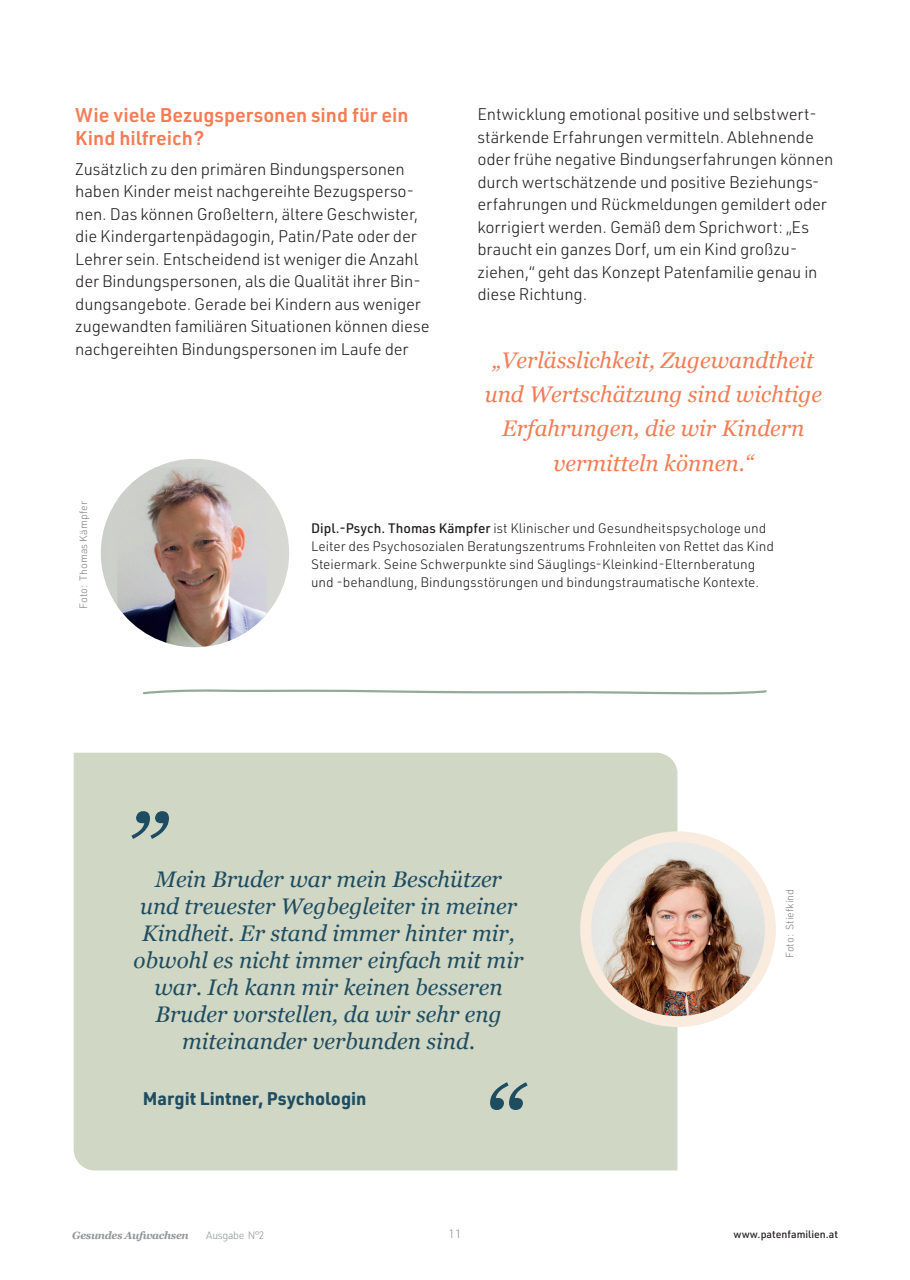
<style>
.page{position:relative;width:910px;height:1280px;background:#fff}
.page>*{position:absolute;margin:0;border:0;box-sizing:border-box;transform-origin:0 0}
.t1{font:italic 22.5px/27px "Georgia";color:#1e4d61;text-align:center}
.t2{font:italic 22.5px/34.2px "Georgia";color:#f47c54;text-align:center}
.t3{font:600 19.5px/22.5px "URWDIN";color:#f47c54}
.t4{font:700 18px "URWDIN";color:#1e4d61}
.t5{font:300 16.5px/22.5px "URWDIN";letter-spacing:-.01em;color:#231f20}
.t6{font:300 13.5px/18px "URWDIN";color:#231f20}
.t7{font:300 12px "URWDIN";color:#939598}
.t8{font:300 10.5px "URWDIN";color:#808285}
.t9{font:500 10.5px "URWDIN";color:#231f20}
.t10{font:italic 700 10.5px "Georgia";letter-spacing:-.03em;color:#939598}
.t11{font:300 10.5px "URWDIN";letter-spacing:-.03em;color:#939598}
.s1{font-weight:500}
</style>
<div class="page">
<div style="left:74px;top:753px;width:603px;height:417px;background:#d1d7c5"></div>
<div style="left:101px;top:459px;width:188px;height:188px;background:#d6d6d4;border-radius:94px"></div>
<img style="left:117px;top:467px;width:149px;height:180px">
<svg style="left:131px;top:811px;width:38px;height:28px"></svg>
<svg style="left:490px;top:1082px;width:38px;height:28px"></svg>
<img style="left:586px;top:837px;width:184px;height:184px;border-radius:92px">
<div style="left:580px;top:831px;width:196px;height:196px;border:11px solid #faebdf;border-radius:50%"></div>
<svg style="left:143px;top:689px;width:624px;height:6px"></svg>
<p class="t3" style="left:75px;top:103px;width:335px">Wie viele Bezugspersonen sind für ein<br>Kind hilfreich?</p>
<p class="t5" style="left:75px;top:157px;width:356px">Zusätzlich zu den primären Bindungspersonen haben Kinder meist nachgereihte Bezugsperso&shy;nen. Das können Großeltern, ältere Geschwister, die Kindergartenpädagogin, Patin/Pate oder der Lehrer sein. Entscheidend ist weniger die Anzahl der Bindungspersonen, als die Qualität ihrer Bin&shy;dungsangebote. Gerade bei Kindern aus weniger zugewandten familiären Situationen können diese nachgereihten Bindungspersonen im Laufe der</p>
<p class="t5" style="left:477px;top:103px;width:357px">Entwicklung emotional positive und selbstwert&shy;stärkende Erfahrungen vermitteln. Ablehnende oder frühe negative Bindungserfahrungen können durch wertschätzende und positive Beziehungs&shy;erfahrungen und Rückmeldungen gemildert oder korrigiert werden. Gemäß dem Sprichwort: „Es braucht ein ganzes Dorf, um ein Kind großzu&shy;ziehen,“ geht das Konzept Patenfamilie genau in diese Richtung.</p>
<h1 class="t2" style="left:485px;top:343px;width:339px">„Verlässlichkeit, Zugewandtheit und Wertschätzung sind wichtige<br>Erfahrungen, die wir Kindern vermitteln können.“</h1>
<p class="t8" style="left:77px;top:609px;width:109px;rotate:-90deg">Foto: Thomas Kämpfer</p>
<p class="t6" style="left:311px;top:518px;width:464px"><span class="s1">Dipl.-Psych. Thomas Kämpfer</span> ist Klinischer und Gesundheitspsychologe und Leiter des Psychosozialen Beratungszentrums Frohnleiten von Rettet das Kind Steiermark. Seine Schwerpunkte sind Säuglings-Kleinkind-Elternberatung und -behandlung, Bindungsstörungen und bindungstraumatische Kontexte.</p>
<p class="t1" style="left:134px;top:865px;width:391px">Mein Bruder war mein Beschützer und treuester Wegbegleiter in meiner Kindheit. Er stand immer hinter mir, obwohl es nicht immer einfach mit mir war. Ich kann mir keinen besseren Bruder vorstellen, da wir sehr eng miteinander verbunden sind.</p>
<p class="t4" style="left:143px;top:1086px;width:225px">Margit Lintner, Psychologin</p>
<p class="t8" style="left:783px;top:958px;width:71px;rotate:-90deg">Foto: Stiefkind</p>
<p class="t10" style="left:72px;top:1228px;width:118px">Gesundes Aufwachsen</p>
<p class="t11" style="left:206px;top:1228px;width:60px">Ausgabe N°2</p>
<p class="t7" style="left:448px;top:1226px;width:14px">11</p>
<p class="t9" style="left:734px;top:1227px;width:106px">www.patenfamilien.at</p>
</div>
